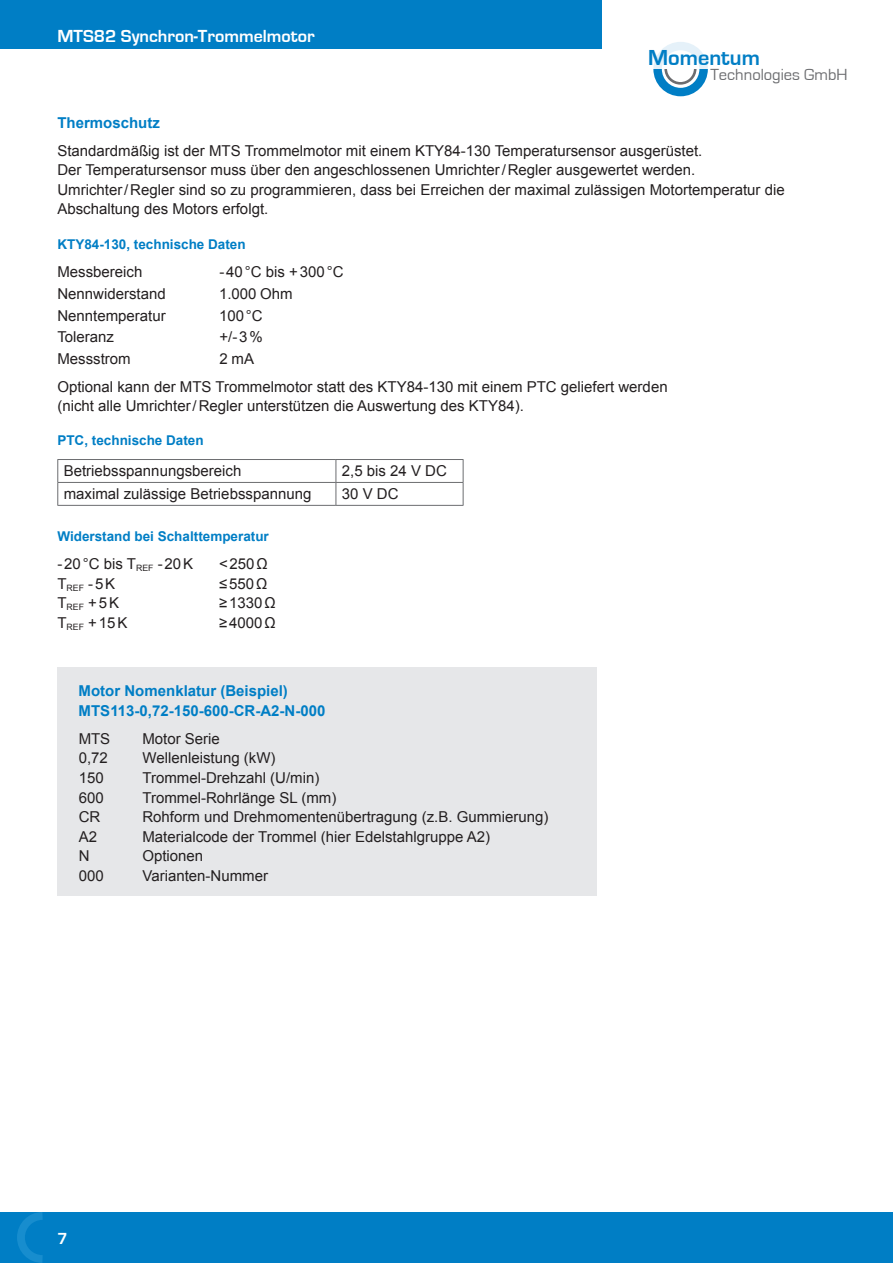
<style>
.page{position:relative;width:893px;height:1263px;background:#fff}
.page>*{position:absolute;margin:0;border:0;box-sizing:border-box;transform-origin:0 0}
.t1{font:700 22.35px "Eurostile";color:#007ec5}
.t2{font:700 18px "Eurostile";color:#fff}
.t3{font:16.5px "Eurostile";color:#6c6d70}
.t4{font:700 16.5px "Eurostile";color:#fff}
.t5{font:15px/19.5px "Arial";color:#231f20}
.t6{font:700 15px/19.5px "Arial";color:#007ec5}
.t7{font:700 13.5px "Arial";color:#007ec5}
</style>
<div class="page">
<div style="left:0;top:0;width:602px;height:48px;background:#007ec5"></div>
<div style="left:0;top:1212px;width:893px;height:51px;background:#007ec5"></div>
<svg style="left:17px;top:1212px;width:26px;height:51px"></svg>
<div style="left:664px;top:53px;width:32px;height:32px;border:3px solid #6c6d70;border-radius:50%"></div>
<div style="left:653px;top:42px;width:55px;height:54px;border:8px solid #007ec5;border-radius:50%"></div>
<svg style="left:653px;top:42px;width:55px;height:27px"></svg>
<div style="left:57px;top:668px;width:540px;height:228px;background:#e6e7e9"></div>
<hr style="left:57px;top:459px;width:279px;height:1px;background:#6c6d70">
<hr style="left:336px;top:459px;width:127px;height:1px;background:#6c6d70">
<hr style="left:57px;top:482px;width:279px;height:1px;background:#6c6d70">
<svg style="left:57px;top:460px;width:1px;height:45px"></svg>
<hr style="left:336px;top:482px;width:127px;height:1px;background:#6c6d70">
<svg style="left:336px;top:460px;width:1px;height:45px"></svg>
<svg style="left:463px;top:460px;width:1px;height:45px"></svg>
<hr style="left:57px;top:505px;width:279px;height:1px;background:#6c6d70">
<hr style="left:336px;top:505px;width:127px;height:1px;background:#6c6d70">
<p class="t2" style="left:57px;top:26px;width:259px">MTS82 Synchron-Trommelmotor</p>
<h1 class="t1" style="left:648px;top:46px;width:113px">Momentum</h1>
<p class="t3" style="left:710px;top:66px;width:139px">Technologies GmbH</p>
<p class="t6" style="left:57px;top:113px;width:104px">Thermoschutz</p>
<p class="t5" style="left:57px;top:141px;width:729px">Standardmäßig ist der MTS Trommelmotor mit einem KTY84-130 Temperatursensor ausgerüstet.<br>Der Temperatursensor muss über den angeschlossenen Umrichter/Regler ausgewertet werden.<br>Umrichter/Regler sind so zu programmieren, dass bei Erreichen der maximal zulässigen Motortemperatur die Abschaltung des Motors erfolgt.</p>
<p class="t7" style="left:57px;top:236px;width:190px">KTY84-130, technische Daten</p>
<p class="t5" style="left:57px;top:263px;width:87px">Messbereich</p>
<p class="t5" style="left:219px;top:263px;width:126px">-40°C bis +300°C</p>
<p class="t5" style="left:57px;top:284px;width:110px">Nennwiderstand</p>
<p class="t5" style="left:219px;top:284px;width:75px">1.000 Ohm</p>
<p class="t5" style="left:57px;top:306px;width:110px">Nenntemperatur</p>
<p class="t5" style="left:219px;top:306px;width:45px">100°C</p>
<p class="t5" style="left:57px;top:327px;width:58px">Toleranz</p>
<p class="t5" style="left:219px;top:327px;width:45px">+/-3%</p>
<p class="t5" style="left:57px;top:349px;width:75px">Messstrom</p>
<p class="t5" style="left:219px;top:349px;width:36px">2 mA</p>
<p class="t5" style="left:57px;top:377px;width:612px">Optional kann der MTS Trommelmotor statt des KTY84-130 mit einem PTC geliefert werden (nicht alle Umrichter/Regler unterstützen die Auswertung des KTY84).</p>
<p class="t7" style="left:57px;top:431px;width:148px">PTC, technische Daten</p>
<p class="t5" style="left:64px;top:462px;width:179px">Betriebsspannungsbereich</p>
<p class="t5" style="left:342px;top:462px;width:107px">2,5 bis 24 V DC</p>
<p class="t5" style="left:64px;top:484px;width:249px">maximal zulässige Betriebsspannung</p>
<p class="t5" style="left:342px;top:484px;width:58px">30 V DC</p>
<p class="t7" style="left:57px;top:528px;width:213px">Widerstand bei Schalttemperatur</p>
<p class="t5" style="left:57px;top:555px;width:137px">-20°C bis T<sub>REF</sub> -20K</p>
<p class="t5" style="left:219px;top:555px;width:50px">&lt;250Ω</p>
<p class="t5" style="left:57px;top:574px;width:59px">T<sub>REF</sub> -5K</p>
<p class="t5" style="left:219px;top:574px;width:50px">≤550Ω</p>
<p class="t5" style="left:57px;top:594px;width:63px">T<sub>REF</sub> +5K</p>
<p class="t5" style="left:219px;top:594px;width:58px">≥1330Ω</p>
<p class="t5" style="left:57px;top:613px;width:72px">T<sub>REF</sub> +15K</p>
<p class="t5" style="left:219px;top:613px;width:58px">≥4000Ω</p>
<p class="t6" style="left:79px;top:682px;width:248px">Motor Nomenklatur (Beispiel)<br>MTS113-0,72-150-600-CR-A2-N-000</p>
<p class="t5" style="left:79px;top:729px;width:33px">MTS</p>
<p class="t5" style="left:142px;top:729px;width:79px">Motor Serie</p>
<p class="t5" style="left:79px;top:749px;width:31px">0,72</p>
<p class="t5" style="left:142px;top:749px;width:135px">Wellenleistung (kW)</p>
<p class="t5" style="left:79px;top:768px;width:27px">150</p>
<p class="t5" style="left:142px;top:768px;width:178px">Trommel-Drehzahl (U/min)</p>
<p class="t5" style="left:79px;top:788px;width:27px">600</p>
<p class="t5" style="left:142px;top:788px;width:195px">Trommel-Rohrlänge SL (mm)</p>
<p class="t5" style="left:79px;top:807px;width:23px">CR</p>
<p class="t5" style="left:142px;top:807px;width:407px">Rohform und Drehmomentenübertragung (z.B. Gummierung)</p>
<p class="t5" style="left:79px;top:827px;width:20px">A2</p>
<p class="t5" style="left:142px;top:827px;width:349px">Materialcode der Trommel (hier Edelstahlgruppe A2)</p>
<p class="t5" style="left:79px;top:846px;width:12px">N</p>
<p class="t5" style="left:142px;top:846px;width:62px">Optionen</p>
<p class="t5" style="left:79px;top:866px;width:27px">000</p>
<p class="t5" style="left:142px;top:866px;width:127px">Varianten-Nummer</p>
<p class="t4" style="left:57px;top:1229px;width:12px">7</p>
</div>
